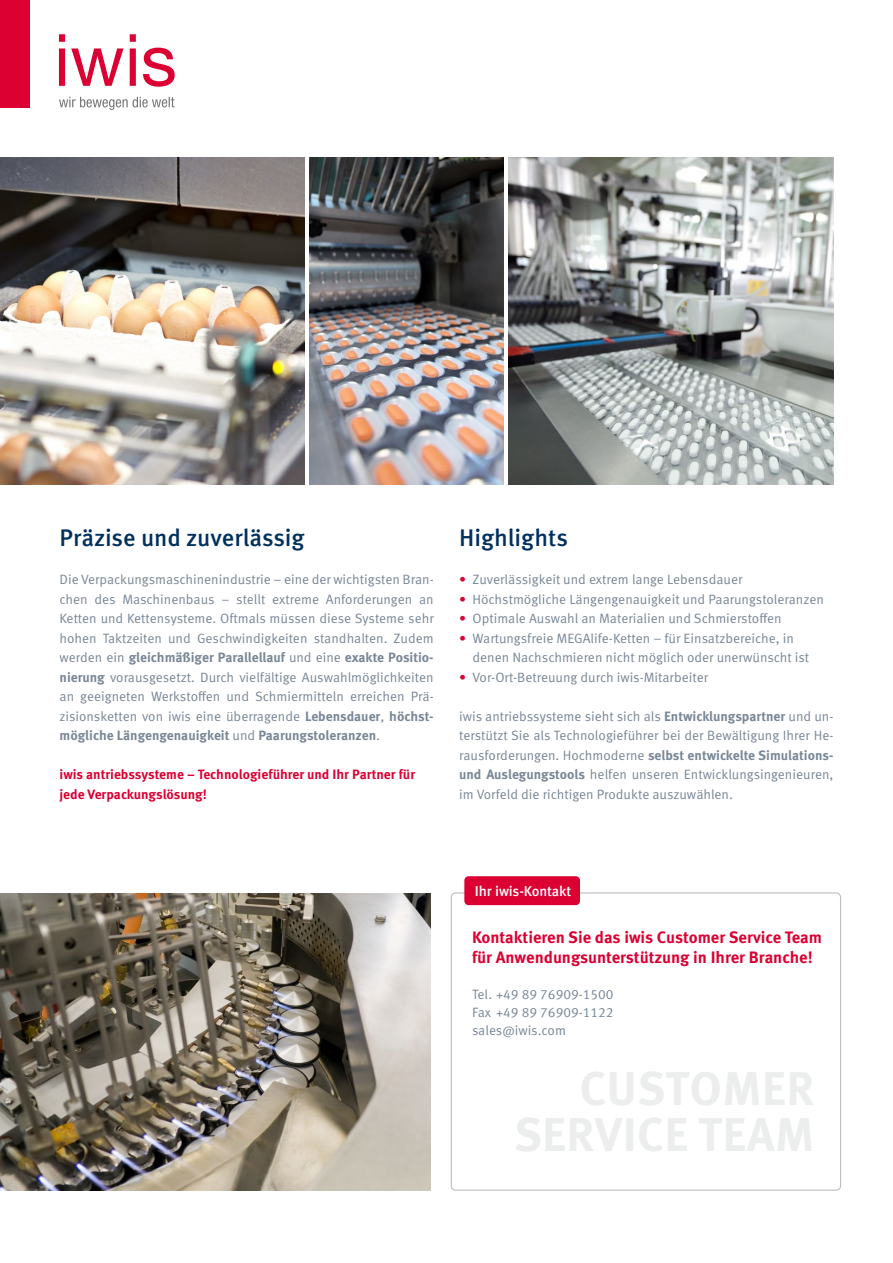
<style>
.page{position:relative;width:893px;height:1263px;background:#fff}
.page>*{position:absolute;margin:0;border:0;box-sizing:border-box;transform-origin:0 0}
.Überschrift_DE{font:500 24px "Meta OT";color:#00305e}
.t1{font:700 16.5px/19.5px "Meta OT";color:#db0031}
.Aufzählung_DE{font:500 14.25px "Meta OT";letter-spacing:-.01em;color:#fff}
.t2{font:13.5px/19.5px "Meta OT";color:#788696;text-align:justify}
.t3{font:700 13.5px/19.5px "Meta OT";color:#db0031}
.s1{color:#db0031}
.s2{font-weight:700}
</style>
<div class="page">
<div style="left:0;top:0;width:30px;height:108px;background:#db0031"></div>
<img style="left:310px;top:158px;width:193px;height:327px">
<img style="left:508px;top:158px;width:325px;height:327px">
<img style="left:0;top:158px;width:305px;height:327px">
<img style="left:0;top:893px;width:431px;height:298px">
<div style="left:451px;top:892px;width:390px;height:299px;border:1px solid #bbbdbe;border-radius:4px"></div>
<div style="left:464px;top:876px;width:116px;height:29px;background:#db0031;border-radius:4px"></div>
<svg style="left:59px;top:97px;width:115px;height:13px"></svg>
<svg style="left:59px;top:34px;width:116px;height:53px"></svg>
<p class="Überschrift_DE" style="left:60px;top:523px;width:247px">Präzise und zuverlässig</p>
<p class="Überschrift_DE" style="left:459px;top:523px;width:110px">Highlights</p>
<p class="t2" style="left:459px;top:570px;width:285px"><span class="s1">•</span> Zuverlässigkeit und extrem lange Lebensdauer</p>
<p class="t2" style="left:459px;top:589px;width:366px"><span class="s1">•</span> Höchstmögliche Längengenauigkeit und Paarungstoleranzen</p>
<p class="t2" style="left:459px;top:609px;width:324px"><span class="s1">•</span> Optimale Auswahl an Materialien und Schmierstoffen</p>
<p class="t2" style="left:472px;top:628px;width:338px;text-indent:-13px"><span class="s1">•</span> Wartungsfreie MEGAlife-Ketten – für Einsatzbereiche, in denen Nachschmieren nicht möglich oder unerwünscht ist</p>
<p class="t2" style="left:459px;top:667px;width:250px"><span class="s1">•</span> Vor-Ort-Betreuung durch iwis-Mitarbeiter</p>
<p class="t2" style="left:459px;top:706px;width:376px">iwis antriebssysteme sieht sich als <span class="s2">Entwicklungspartner</span> und un&shy;terstützt Sie als Technologieführer bei der Bewältigung Ihrer He&shy;rausforderungen. Hochmoderne <span class="s2">selbst entwickelte Simulations&shy;und Auslegungstools</span> helfen unseren Entwicklungsingenieuren, im Vorfeld die richtigen Produkte auszuwählen.</p>
<p class="t2" style="left:60px;top:570px;width:376px">Die Verpackungsmaschinenindustrie – eine der wichtigsten Bran&shy;chen des Maschinenbaus – stellt extreme Anforderungen an Ketten und Kettensysteme. Oftmals müssen diese Systeme sehr hohen Taktzeiten und Geschwindigkeiten standhalten. Zudem werden ein <span class="s2">gleichmäßiger Parallellauf</span> und eine <span class="s2">exakte Positio&shy;nierung</span> vorausgesetzt. Durch vielfältige Auswahlmöglichkeiten an geeigneten Werkstoffen und Schmiermitteln erreichen Prä&shy;zisionsketten von iwis eine überragende <span class="s2">Lebensdauer</span>, <span class="s2">höchst&shy;mögliche Längengenauigkeit</span> und <span class="s2">Paarungstoleranzen</span>.</p>
<p class="t3" style="left:60px;top:765px;width:357px">iwis antriebssysteme – Technologieführer und Ihr Partner für jede Verpackungslösung!</p>
<p class="Aufzählung_DE" style="left:475px;top:882px;width:98px">Ihr iwis-Kontakt</p>
<p class="t1" style="left:472px;top:928px;width:351px">Kontaktieren Sie das iwis Customer Service Team für Anwendungsunterstützung in Ihrer Branche!</p>
<p class="t2" style="left:472px;top:984px;width:143px">Tel. +49 89 76909-1500</p>
<p class="t2" style="left:472px;top:1002px;width:143px">Fax +49 89 76909-1122</p>
<p class="t2" style="left:472px;top:1020px;width:96px">sales@iwis.com</p>
</div>
